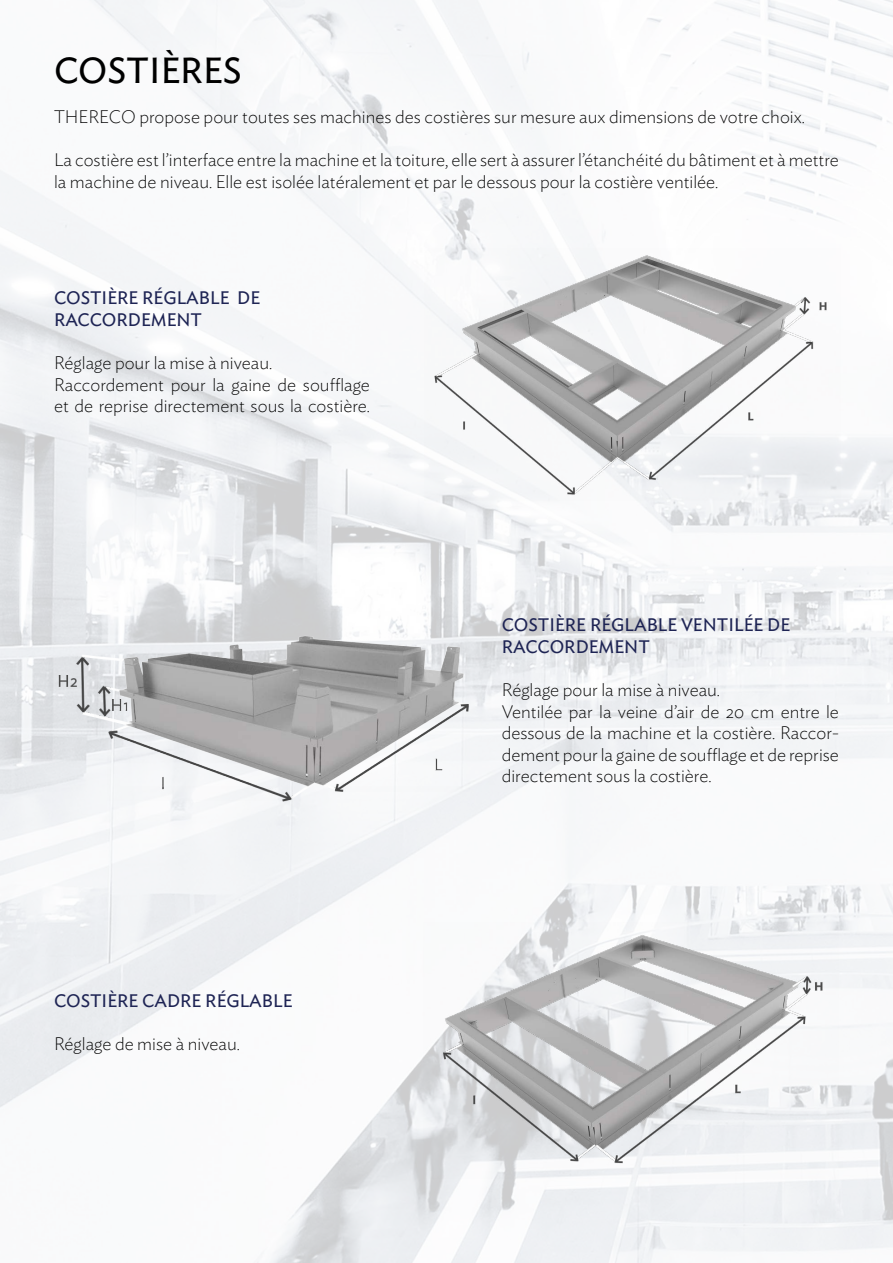
<style>
.page{position:relative;width:893px;height:1263px;background:#fff}
.page>*{position:absolute;margin:0;border:0;box-sizing:border-box;transform-origin:0 0}
.t1{font:36px "Ideal Sans";color:#000}
.t2{font:200 18px/21.6px "Ideal Sans";color:#000}
.t3{font:18px/21.6px "Ideal Sans";color:#1e2454}
</style>
<div class="page">
<img style="left:0;top:0;width:893px;height:1263px">
<img style="left:424px;top:249px;width:416px;height:252px">
<img style="left:55px;top:617px;width:416px;height:215px">
<img style="left:423px;top:922px;width:416px;height:256px">
<h1 class="t1" style="left:54px;top:43px;width:189px">COSTIÈRES</h1>
<p class="t2" style="left:54px;top:104px;width:752px">THERECO propose pour toutes ses machines des costières sur mesure aux dimensions de votre choix.</p>
<p class="t2" style="left:54px;top:148px;width:786px">La costière est l’interface entre la machine et la toiture, elle sert à assurer l’étanchéité du bâtiment et à mettre la machine de niveau. Elle est isolée latéralement et par le dessous pour la costière ventilée.</p>
<p class="t3" style="left:54px;top:286px;width:208px">COSTIÈRE RÉGLABLE DE<br>RACCORDEMENT</p>
<p class="t2" style="left:54px;top:350px;width:317px">Réglage pour la mise à niveau.<br>Raccordement pour la gaine de soufflage et de reprise directement sous la costière.</p>
<p class="t3" style="left:54px;top:988px;width:240px">COSTIÈRE CADRE RÉGLABLE</p>
<p class="t2" style="left:54px;top:1031px;width:187px">Réglage de mise à niveau.</p>
<p class="t3" style="left:502px;top:613px;width:290px">COSTIÈRE RÉGLABLE VENTILÉE DE<br>RACCORDEMENT</p>
<p class="t2" style="left:502px;top:677px;width:339px">Réglage pour la mise à niveau.<br>Ventilée par la veine d’air de 20 cm entre le dessous de la machine et la costière. Raccor&shy;dement pour la gaine de soufflage et de reprise directement sous la costière.</p>
</div>
